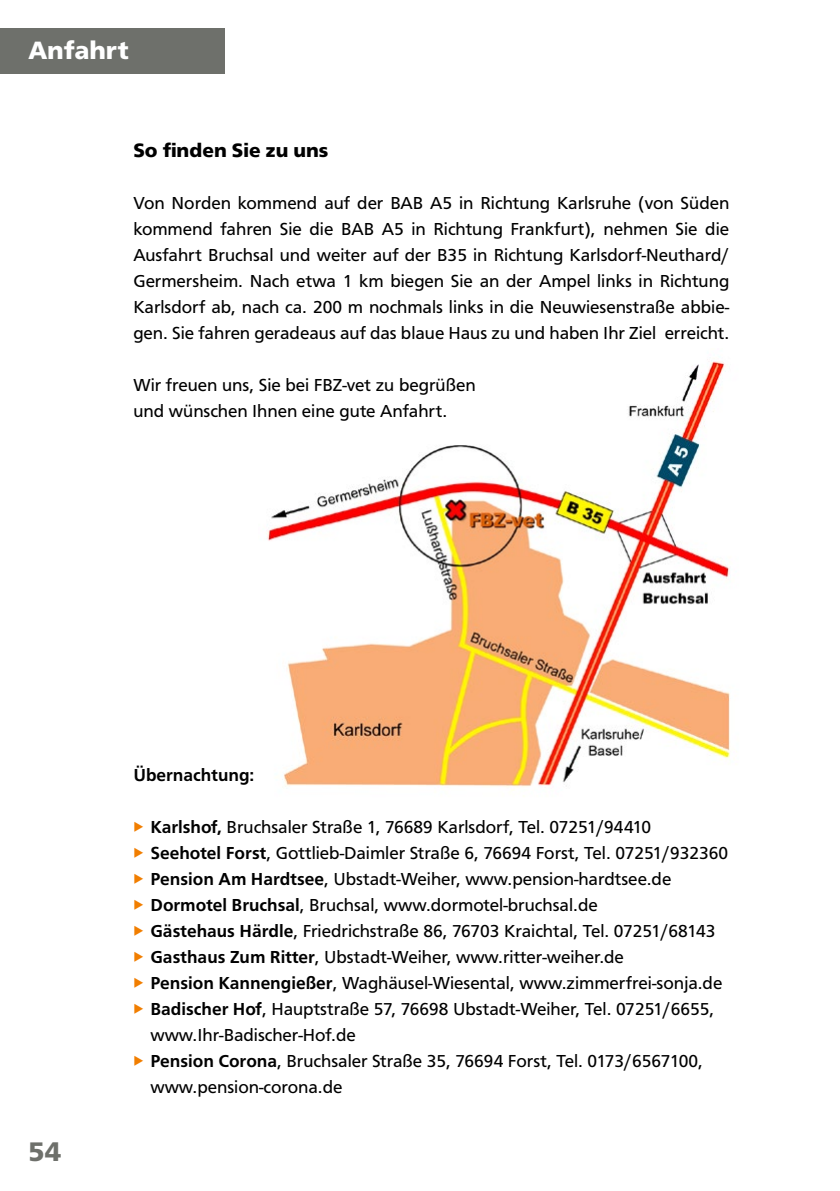
<style>
.page{position:relative;width:840px;height:1191px;background:#fff}
.page>*{position:absolute;margin:0;border:0;box-sizing:border-box;transform-origin:0 0}
.t1{font:700 28px "Front Page";color:#6e706b}
.t2{font:700 26px "Front Page";color:#fff}
.t3{font:700 20px "Front Page";color:#000}
.t4{font:18px/26px "Front Page";color:#000}
.t5{font:500 18px "Front Page";color:#000}
.s1{color:#f17e00}
.s2{font-weight:500}
</style>
<div class="page">
<div style="left:0;top:28px;width:224px;height:46px;background:#6e706b"></div>
<img style="left:267px;top:360px;width:463px;height:431px">
<h2 class="t2" style="left:28px;top:35px;width:102px">Anfahrt</h2>
<p class="t3" style="left:133px;top:138px;width:197px">So finden Sie zu uns</p>
<p class="t4" style="left:133px;top:190px;width:597px;text-align:justify">Von Norden kommend auf der BAB A5 in Richtung Karlsruhe (von Süden kommend fahren Sie die BAB A5 in Richtung Frankfurt), nehmen Sie die Ausfahrt Bruchsal und weiter auf der B35 in Richtung Karlsdorf-Neuthard/ Germersheim. Nach etwa 1 km biegen Sie an der Ampel links in Richtung Karlsdorf ab, nach ca. 200 m nochmals links in die Neuwiesenstraße abbie&shy;gen. Sie fahren geradeaus auf das blaue Haus zu und haben Ihr Ziel erreicht.</p>
<p class="t4" style="left:133px;top:372px;width:343px">Wir freuen uns, Sie bei FBZ-vet zu begrüßen und wünschen Ihnen eine gute Anfahrt.</p>
<h1 class="t1" style="left:28px;top:1135px;width:34px">54</h1>
<p class="t5" style="left:133px;top:764px;width:122px">Übernachtung:</p>
<p class="t4" style="left:133px;top:814px;width:519px"><span class="s1">◆</span> <span class="s2">Karlshof,</span> Bruchsaler Straße 1, 76689 Karlsdorf, Tel. 07251/94410</p>
<p class="t4" style="left:133px;top:840px;width:596px"><span class="s1">◆</span> <span class="s2">Seehotel Forst</span>, Gottlieb-Daimler Straße 6, 76694 Forst, Tel. 07251/932360</p>
<p class="t4" style="left:133px;top:866px;width:539px"><span class="s1">◆</span> <span class="s2">Pension Am Hardtsee</span>, Ubstadt-Weiher, www.pension-hardtsee.de</p>
<p class="t4" style="left:133px;top:892px;width:465px"><span class="s1">◆</span> <span class="s2">Dormotel Bruchsal</span>, Bruchsal, www.dormotel-bruchsal.de</p>
<p class="t4" style="left:133px;top:918px;width:583px"><span class="s1">◆</span> <span class="s2">Gästehaus Härdle</span>, Friedrichstraße 86, 76703 Kraichtal, Tel. 07251/68143</p>
<p class="t4" style="left:133px;top:944px;width:492px"><span class="s1">◆</span> <span class="s2">Gasthaus Zum Ritter</span>, Ubstadt-Weiher, www.ritter-weiher.de</p>
<p class="t4" style="left:133px;top:970px;width:590px"><span class="s1">◆</span> <span class="s2">Pension Kannengießer</span>, Waghäusel-Wiesental, www.zimmerfrei-sonja.de</p>
<p class="t4" style="left:150px;top:996px;width:565px;text-indent:-17px"><span class="s1">◆</span> <span class="s2">Badischer Hof</span>, Hauptstraße 57, 76698 Ubstadt-Weiher, Tel. 07251/6655, www.Ihr-Badischer-Hof.de</p>
<p class="t4" style="left:150px;top:1048px;width:553px;text-indent:-17px"><span class="s1">◆</span> <span class="s2">Pension Corona</span>, Bruchsaler Straße 35, 76694 Forst, Tel. 0173/6567100, www.pension-corona.de</p>
</div>
